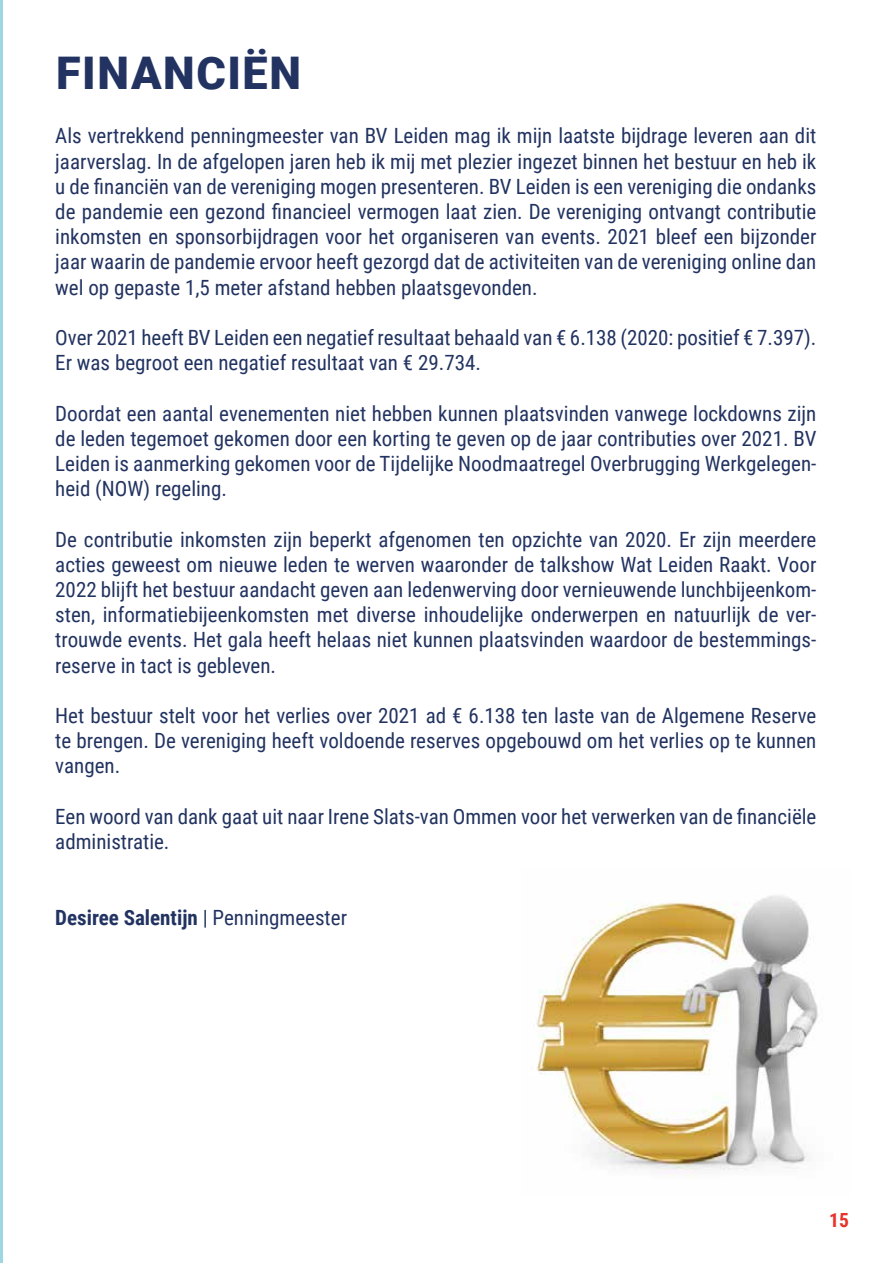
<style>
.page{position:relative;width:893px;height:1263px;background:#fff}
.page>*{position:absolute;margin:0;border:0;box-sizing:border-box;transform-origin:0 0}
.t1{font:900 45px "Roboto";letter-spacing:.035em;color:#223361}
.t2{font:21px/25.2px "Roboto Condensed";color:#223361;text-align:justify}
.t3{font:700 21px "Roboto Condensed";color:#223361}
.t4{font:700 19.5px "Roboto Condensed";color:#e7332a}
.s1{font-weight:400}
</style>
<div class="page">
<hr style="left:0;top:0;width:2px;height:1263px;background:#9ed6e1">
<img style="left:537px;top:895px;width:282px;height:282px">
<h1 class="t1" style="left:56px;top:42px;width:246px">FINANCIËN</h1>
<p class="t2" style="left:55px;top:122px;width:763px">Als vertrekkend penningmeester van BV Leiden mag ik mijn laatste bijdrage leveren aan dit jaarverslag. In de afgelopen jaren heb ik mij met plezier ingezet binnen het bestuur en heb ik u de financiën van de vereniging mogen presenteren. BV Leiden is een vereniging die ondanks de pandemie een gezond financieel vermogen laat zien. De vereniging ontvangt contributie inkomsten en sponsorbijdragen voor het organiseren van events. 2021 bleef een bijzonder jaar waarin de pandemie ervoor heeft gezorgd dat de activiteiten van de vereniging online dan wel op gepaste 1,5 meter afstand hebben plaatsgevonden.</p>
<p class="t2" style="left:55px;top:324px;width:763px">Over 2021 heeft BV Leiden een negatief resultaat behaald van € 6.138 (2020: positief € 7.397).<br>Er was begroot een negatief resultaat van € 29.734.</p>
<p class="t2" style="left:55px;top:400px;width:763px">Doordat een aantal evenementen niet hebben kunnen plaatsvinden vanwege lockdowns zijn de leden tegemoet gekomen door een korting te geven op de jaar contributies over 2021. BV Leiden is aanmerking gekomen voor de Tijdelijke Noodmaatregel Overbrugging Werkgelegen&shy;heid (NOW) regeling.</p>
<p class="t2" style="left:55px;top:526px;width:763px">De contributie inkomsten zijn beperkt afgenomen ten opzichte van 2020. Er zijn meerdere acties geweest om nieuwe leden te werven waaronder de talkshow Wat Leiden Raakt. Voor 2022 blijft het bestuur aandacht geven aan ledenwerving door vernieuwende lunchbijeenkom&shy;sten, informatiebijeenkomsten met diverse inhoudelijke onderwerpen en natuurlijk de ver&shy;trouwde events. Het gala heeft helaas niet kunnen plaatsvinden waardoor de bestemmings&shy;reserve in tact is gebleven.</p>
<p class="t2" style="left:55px;top:702px;width:763px">Het bestuur stelt voor het verlies over 2021 ad € 6.138 ten laste van de Algemene Reserve te brengen. De vereniging heeft voldoende reserves opgebouwd om het verlies op te kunnen vangen.</p>
<p class="t2" style="left:55px;top:803px;width:763px">Een woord van dank gaat uit naar Irene Slats-van Ommen voor het verwerken van de financiële administratie.</p>
<p class="t3" style="left:55px;top:902px;width:293px">Desiree Salentijn <span class="s1">| Penningmeester</span></p>
<p class="t4" style="left:829px;top:1206px;width:21px">15</p>
</div>
